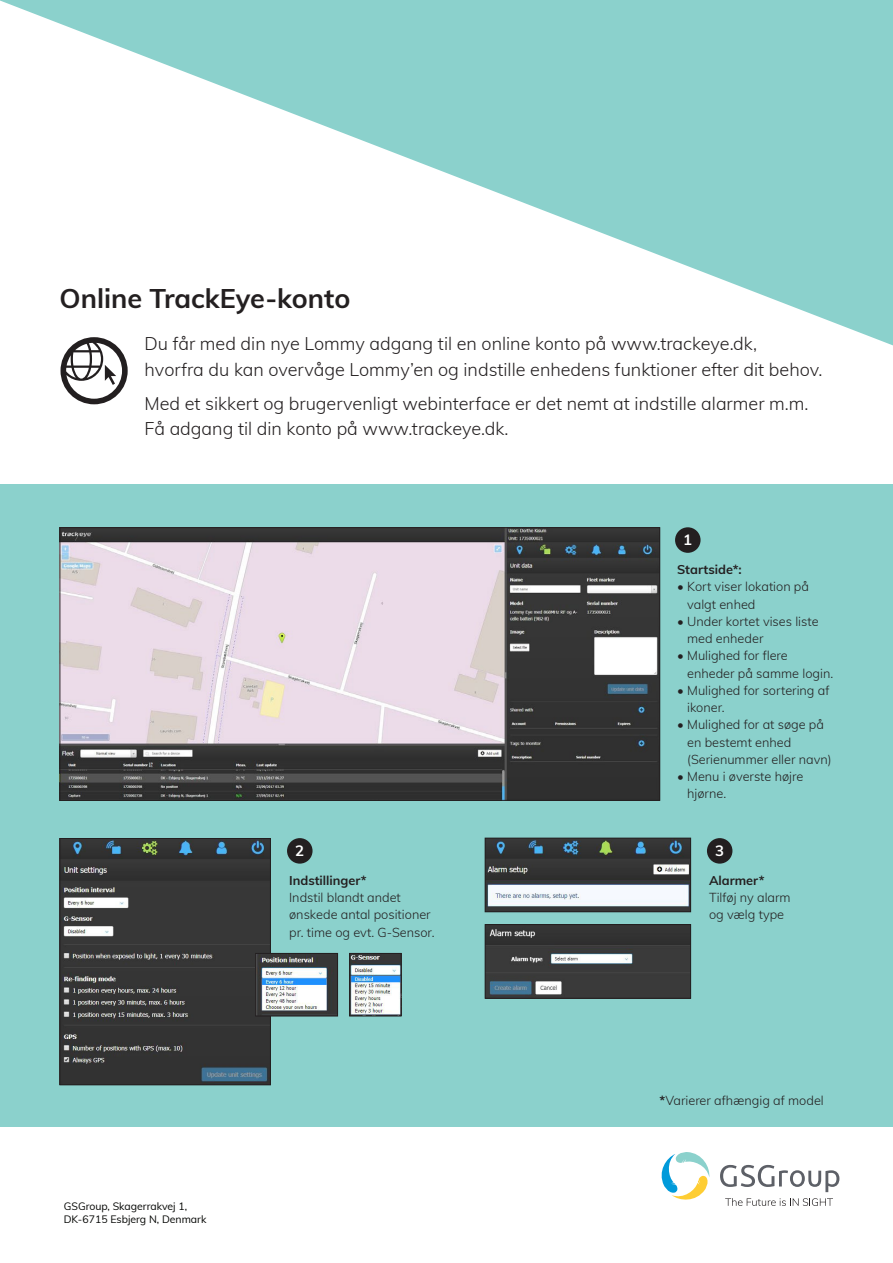
<style>
.page{position:relative;width:893px;height:1263px;background:#fff}
.page>*{position:absolute;margin:0;border:0;box-sizing:border-box;transform-origin:0 0}
.Overskrift{font:700 27px "Muli";color:#231f20}
.Brød{font:300 18px/25.5px "Muli";color:#231f20}
.Brød-2{font:700 15px "Muli";color:#fff}
.Brød-3{font:300 12.75px/17.2px "Muli";color:#231f20}
.Brød-4{font:700 12.75px "Muli";color:#231f20}
.t1{font:10.5px/13.5px "Muli";color:#040503}
.s1{font-weight:700}
</style>
<div class="page">
<svg style="left:0;top:0;width:893px;height:345px"></svg>
<div style="left:0;top:485px;width:893px;height:642px;background:#8bd1cc"></div>
<svg style="left:61px;top:337px;width:67px;height:67px"></svg>
<img style="left:62px;top:529px;width:596px;height:270px">
<div style="left:60px;top:527px;width:600px;height:274px;border:1px solid #231f20"></div>
<img style="left:62px;top:840px;width:207px;height:243px">
<div style="left:60px;top:838px;width:211px;height:247px;border:1px solid #231f20"></div>
<img style="left:351px;top:955px;width:49px;height:59px">
<div style="left:349px;top:953px;width:53px;height:63px;border:1px solid #231f20"></div>
<img style="left:257px;top:955px;width:79px;height:59px">
<div style="left:255px;top:953px;width:83px;height:63px;border:1px solid #231f20"></div>
<img style="left:487px;top:840px;width:202px;height:70px">
<div style="left:485px;top:838px;width:206px;height:74px;border:1px solid #231f20"></div>
<img style="left:487px;top:926px;width:202px;height:71px">
<div style="left:485px;top:924px;width:206px;height:75px;border:1px solid #231f20"></div>
<div style="left:287px;top:838px;width:26px;height:26px;background:#231f20;border-radius:50%"></div>
<div style="left:675px;top:527px;width:26px;height:26px;background:#231f20;border-radius:50%"></div>
<div style="left:707px;top:838px;width:25px;height:26px;background:#231f20;border-radius:50%"></div>
<svg style="left:720px;top:1165px;width:119px;height:27px"></svg>
<svg style="left:662px;top:1152px;width:48px;height:48px"></svg>
<svg style="left:725px;top:1198px;width:108px;height:8px"></svg>
<p class="Overskrift" style="left:60px;top:278px;width:292px">Online TrackEye-konto</p>
<p class="Brød" style="left:145px;top:330px;width:679px">Du får med din nye Lommy adgang til en online konto på www.trackeye.dk,<br>hvorfra du kan overvåge Lommy’en og indstille enhedens funktioner efter dit behov.</p>
<p class="Brød" style="left:145px;top:390px;width:665px">Med et sikkert og brugervenligt webinterface er det nemt at indstille alarmer m.m.<br>Få adgang til din konto på www.trackeye.dk.</p>
<p class="Brød-2" style="left:683px;top:529px;width:10px">1</p>
<p class="Brød-2" style="left:295px;top:840px;width:11px">2</p>
<p class="Brød-4" style="left:289px;top:871px;width:79px">Indstillinger*</p>
<p class="Brød-3" style="left:289px;top:888px;width:147px">Indstil blandt andet ønskede antal positioner pr. time og evt. G-Sensor.</p>
<p class="t1" style="left:64px;top:1199px;width:144px">GSGroup, Skagerrakvej 1,<br>DK-6715 Esbjerg N, Denmark</p>
<p class="Brød-4" style="left:677px;top:560px;width:66px">Startside*:</p>
<p class="Brød-3" style="left:687px;top:578px;width:123px;text-indent:-10px">• Kort viser lokation på valgt enhed</p>
<p class="Brød-3" style="left:687px;top:612px;width:133px;text-indent:-10px">• Under kortet vises liste med enheder</p>
<p class="Brød-3" style="left:687px;top:647px;width:148px;text-indent:-10px">• Mulighed for flere enheder på samme login.</p>
<p class="Brød-3" style="left:687px;top:681px;width:144px;text-indent:-10px">• Mulighed for sortering af ikoner.</p>
<p class="Brød-3" style="left:687px;top:716px;width:146px;text-indent:-10px">• Mulighed for at søge på en bestemt enhed (Serienummer eller navn)</p>
<p class="Brød-3" style="left:687px;top:767px;width:118px;text-indent:-10px">• Menu i øverste højre hjørne.</p>
<p class="Brød-2" style="left:715px;top:840px;width:10px">3</p>
<p class="Brød-4" style="left:709px;top:871px;width:57px">Alarmer*</p>
<p class="Brød-3" style="left:709px;top:888px;width:83px">Tilføj ny alarm og vælg type</p>
<p class="Brød-3" style="left:660px;top:1091px;width:166px"><span class="s1">*</span>Varierer afhængig af model</p>
</div>
